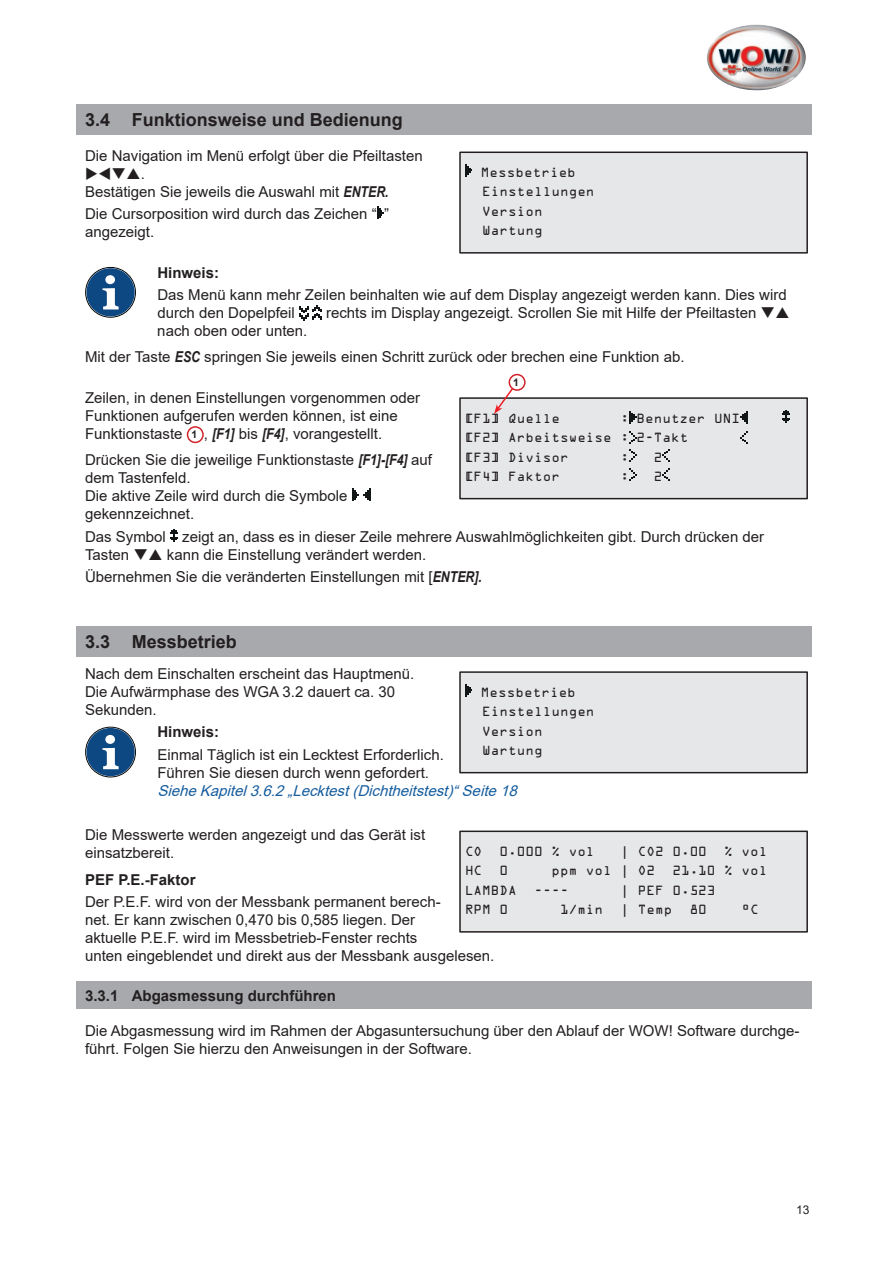
<style>
.page{position:relative;width:893px;height:1263px;background:#fff}
.page>*{position:absolute;margin:0;border:0;box-sizing:border-box;transform-origin:0 0}
.t1{font:700 18px "Arial";color:#231f20}
.t2{font:15px/18px "Arial";color:#231f20}
.t3{font:700 15px "Arial";color:#231f20}
.t4{font:italic 15px "Arial";color:#175d9e}
.t5{font:12px/19.5px "OCRA Std";color:#231f20}
.t6{font:12px "Arial";color:#231f20}
.t7{font:700 10.5px "Arial";color:#231f20}
.s1{font-weight:700;font-style:italic}
.s2{font-weight:700;font-size:10.5px}
</style>
<div class="page">
<img style="left:707px;top:24px;width:99px;height:66px">
<div style="left:77px;top:104px;width:735px;height:30px;background:#a8a9ad"></div>
<svg style="left:377px;top:207px;width:7px;height:12px"></svg>
<svg style="left:299px;top:305px;width:23px;height:16px"></svg>
<div style="left:187px;top:426px;width:17px;height:17px;border:2px solid #d1232a;border-radius:50%"></div>
<svg style="left:352px;top:489px;width:18px;height:12px"></svg>
<svg style="left:170px;top:529px;width:8px;height:13px"></svg>
<div style="left:460px;top:152px;width:347px;height:101px;background:#e6e7e9"></div>
<svg style="left:465px;top:164px;width:7px;height:13px"></svg>
<div style="left:459px;top:152px;width:349px;height:102px;border:2px solid #231f20"></div>
<svg style="left:86px;top:267px;width:49px;height:50px"></svg>
<div style="left:86px;top:267px;width:50px;height:50px;border:1px solid #030505;border-radius:50%"></div>
<div style="left:86px;top:268px;width:49px;height:48px;background:#0d4883;border-radius:50%"></div>
<svg style="left:103px;top:275px;width:16px;height:34px"></svg>
<div style="left:460px;top:398px;width:347px;height:101px;background:#e6e7e9"></div>
<svg style="left:629px;top:411px;width:7px;height:13px"></svg>
<svg style="left:740px;top:411px;width:7px;height:13px"></svg>
<svg style="left:782px;top:410px;width:8px;height:13px"></svg>
<svg style="left:740px;top:431px;width:7px;height:13px"></svg>
<svg style="left:629px;top:431px;width:7px;height:31px"></svg>
<svg style="left:662px;top:449px;width:8px;height:13px"></svg>
<svg style="left:629px;top:468px;width:7px;height:13px"></svg>
<svg style="left:662px;top:468px;width:8px;height:13px"></svg>
<div style="left:459px;top:397px;width:349px;height:102px;border:2px solid #231f20"></div>
<svg style="left:494px;top:380px;width:25px;height:34px"></svg>
<div style="left:509px;top:375px;width:16px;height:15px;background:#fff;border-radius:50%"></div>
<div style="left:509px;top:374px;width:17px;height:17px;border:2px solid #d1232a;border-radius:50%"></div>
<div style="left:77px;top:626px;width:735px;height:30px;background:#a8a9ad"></div>
<div style="left:77px;top:981px;width:735px;height:28px;background:#a8a9ad"></div>
<div style="left:460px;top:672px;width:347px;height:101px;background:#e6e7e9"></div>
<svg style="left:465px;top:684px;width:7px;height:13px"></svg>
<div style="left:459px;top:671px;width:349px;height:102px;border:2px solid #231f20"></div>
<svg style="left:86px;top:727px;width:49px;height:50px"></svg>
<div style="left:86px;top:727px;width:50px;height:50px;border:1px solid #030505;border-radius:50%"></div>
<div style="left:86px;top:728px;width:49px;height:48px;background:#0d4883;border-radius:50%"></div>
<svg style="left:103px;top:735px;width:16px;height:34px"></svg>
<div style="left:460px;top:831px;width:347px;height:101px;background:#e6e7e9"></div>
<div style="left:459px;top:830px;width:349px;height:103px;border:2px solid #231f20"></div>
<p class="t1" style="left:85px;top:107px;width:319px">3.4 Funktionsweise und Bedienung</p>
<p class="t2" style="left:85px;top:147px;width:339px">Die Navigation im Menü erfolgt über die Pfeiltasten</p>
<p class="t2" style="left:85px;top:165px;width:305px">◆▼❑ .<br>Bestätigen Sie jeweils die Auswahl mit <span class="s1">ENTER.</span></p>
<p class="t2" style="left:85px;top:205px;width:306px">Die Cursorposition wird durch das Zeichen “ ” angezeigt.</p>
<p class="t3" style="left:157px;top:262px;width:63px">Hinweis:</p>
<p class="t2" style="left:157px;top:285px;width:631px">Das Menü kann mehr Zeilen beinhalten wie auf dem Display angezeigt werden kann. Dies wird durch den Dopelpfeil</p>
<p class="t5" style="left:481px;top:164px;width:115px">Messbetrieb<br>Einstellungen<br>Version<br>Wartung</p>
<p class="t2" style="left:326px;top:303px;width:451px">rechts im Display angezeigt. Scrollen Sie mit Hilfe der Pfeiltasten ❑</p>
<p class="t2" style="left:85px;top:317px;width:601px;line-height:26.5px;text-indent:72px">nach oben oder unten.<br>Mit der Taste <span class="s1">ESC</span> springen Sie jeweils einen Schritt zurück oder brechen eine Funktion ab.</p>
<p class="t2" style="left:85px;top:388px;width:337px">Zeilen, in denen Einstellungen vorgenommen oder<br>Funktionen aufgerufen werden können, ist eine<br>Funktionstaste <span class="s2">1</span> , <span class="s1">[F1]</span> bis <span class="s1">[F4]</span>, vorangestellt.</p>
<p class="t2" style="left:85px;top:451px;width:348px">Drücken Sie die jeweilige Funktionstaste <span class="s1">[F1]-[F4]</span> auf dem Tastenfeld.<br>Die aktive Zeile wird durch die Symbole gekennzeichnet.</p>
<p class="t2" style="left:85px;top:527px;width:681px">Das Symbol zeigt an, dass es in dieser Zeile mehrere Auswahlmöglichkeiten gibt. Durch drücken der<br>Tasten ❑</p>
<p class="t7" style="left:513px;top:375px;width:7px">1</p>
<p class="t5" style="left:465px;top:409px;width:97px">[F1] Quelle</p>
<p class="t5" style="left:465px;top:409px;width:277px;text-indent:156px">: Benutzer UNI [F2] Arbeitsweise : 2-Takt<br>[F3] Divisor</p>
<p class="t5" style="left:620px;top:448px;width:10px">:</p>
<p class="t5" style="left:654px;top:448px;width:10px">2</p>
<p class="t5" style="left:465px;top:468px;width:97px">[F4] Faktor</p>
<p class="t5" style="left:620px;top:468px;width:10px">:</p>
<p class="t5" style="left:654px;top:468px;width:10px">2</p>
<p class="t2" style="left:85px;top:543px;width:398px;line-height:22.5px;text-indent:82px">kann die Einstellung verändert werden.<br>Übernehmen Sie die veränderten Einstellungen mit [<span class="s1">ENTER].</span></p>
<p class="t1" style="left:85px;top:629px;width:153px">3.3 Messbetrieb</p>
<p class="t2" style="left:85px;top:664px;width:331px">Nach dem Einschalten erscheint das Hauptmenü.<br>Die Aufwärmphase des WGA 3.2 dauert ca. 30<br>Sekunden.</p>
<p class="t3" style="left:157px;top:721px;width:63px">Hinweis:</p>
<p class="t2" style="left:157px;top:745px;width:288px">Einmal Täglich ist ein Lecktest Erforderlich.<br>Führen Sie diesen durch wenn gefordert.</p>
<p class="t4" style="left:157px;top:780px;width:366px">SieheKapitel3.6.2„Lecktest(Dichtheitstest)“Seite18</p>
<p class="t2" style="left:85px;top:826px;width:342px">Die Messwerte werden angezeigt und das Gerät ist einsatzbereit.</p>
<p class="t3" style="left:85px;top:869px;width:112px">PEF P.E.-Faktor</p>
<p class="t2" style="left:85px;top:893px;width:411px">Der P.E.F. wird von der Messbank permanent berech-<br>net. Er kann zwischen 0,470 bis 0,585 liegen. Der<br>aktuelle P.E.F. wird im Messbetrieb-Fenster rechts<br>unten eingeblendet und direkt aus der Messbank ausgelesen.</p>
<p class="t3" style="left:85px;top:985px;width:252px">3.3.1 Abgasmessung durchführen</p>
<p class="t2" style="left:85px;top:1021px;width:716px">Die Abgasmessung wird im Rahmen der Abgasuntersuchung über den Ablauf der WOW! Software durchge&shy;führt. Folgen Sie hierzu den Anweisungen in der Software.</p>
<p class="t5" style="left:481px;top:683px;width:115px">Messbetrieb<br>Einstellungen<br>Version<br>Wartung</p>
<p class="t5" style="left:465px;top:842px;width:19px">CO</p>
<p class="t5" style="left:500px;top:842px;width:97px">0.000 % vol</p>
<p class="t5" style="left:620px;top:842px;width:88px">| CO2 0.00</p>
<p class="t5" style="left:724px;top:842px;width:45px">% vol</p>
<p class="t5" style="left:465px;top:862px;width:19px">HC</p>
<p class="t5" style="left:500px;top:862px;width:10px">0</p>
<p class="t5" style="left:551px;top:862px;width:105px">ppm vol | O2</p>
<p class="t5" style="left:672px;top:862px;width:97px">21.10 % vol</p>
<p class="t5" style="left:465px;top:881px;width:53px">LAMBDA</p>
<p class="t5" style="left:534px;top:881px;width:36px">----</p>
<p class="t5" style="left:620px;top:881px;width:97px">| PEF 0.523</p>
<p class="t5" style="left:465px;top:901px;width:45px">RPM 0</p>
<p class="t5" style="left:560px;top:901px;width:45px">1/min</p>
<p class="t5" style="left:620px;top:901px;width:53px">| Temp</p>
<p class="t5" style="left:690px;top:901px;width:19px">80</p>
<p class="t5" style="left:741px;top:901px;width:19px">°C</p>
<p class="t6" style="left:796px;top:1202px;width:15px">13</p>
</div>
